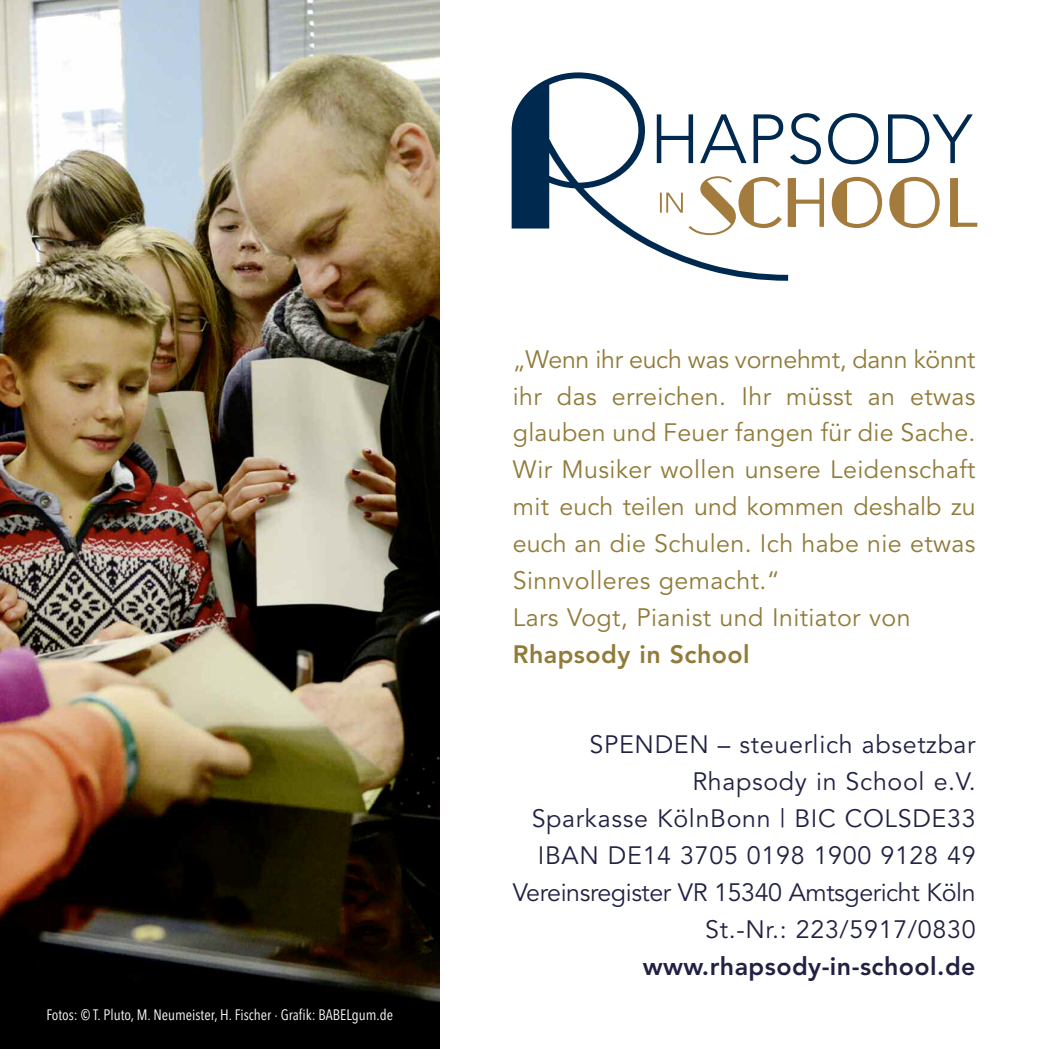
<style>
.page{position:relative;width:1049px;height:1049px;background:#fff}
.page>*{position:absolute;margin:0;border:0;box-sizing:border-box;transform-origin:0 0}
.t1{font:25px/37px "Avenir";letter-spacing:.015em;color:#917b39}
.t2{font:25px/37px "Avenir";letter-spacing:.03em;color:#212144;text-align:right}
.t3{font:800 25px "Avenir";letter-spacing:.02em;color:#212144}
.t4{font:800 25px "Avenir";letter-spacing:.02em;color:#917b39}
.t5{font:15px "Avenir Next Condensed";color:#fff}
</style>
<div class="page">
<img style="left:0;top:0;width:439px;height:1049px">
<svg style="left:790px;top:113px;width:183px;height:51px"></svg>
<svg style="left:512px;top:72px;width:276px;height:209px"></svg>
<svg style="left:660px;top:176px;width:317px;height:59px"></svg>
<div style="left:791px;top:178px;width:5px;height:49px;background:#a27b3d"></div>
<hr style="left:954px;top:178px;width:4px;height:49px;background:#a27b3d">
<p class="t5" style="left:46px;top:1001px;width:348px">Fotos: © T. Pluto, M. Neumeister, H. Fischer · Grafik: BABELgum.de</p>
<p class="t1" style="left:513px;top:341px;width:464px">„Wenn ihr euch was vornehmt, dann könnt ihr das erreichen. Ihr müsst an etwas glauben und Feuer fangen für die Sache.<br>Wir Musiker wollen unsere Leidenschaft mit euch teilen und kommen deshalb zu euch an die Schulen. Ich habe nie etwas Sinnvolleres gemacht.“<br>Lars Vogt, Pianist und Initiator von</p>
<p class="t4" style="left:513px;top:635px;width:238px">Rhapsody in School</p>
<p class="t2" style="left:513px;top:727px;width:464px">SPENDEN – steuerlich absetzbar<br>Rhapsody in School e.V.<br>Sparkasse KölnBonn | BIC COLSDE33<br>IBAN DE14 3705 0198 1900 9128 49<br>Vereinsregister VR 15340 Amtsgericht Köln<br>St.-Nr.: 223/5917/0830</p>
<p class="t3" style="left:643px;top:946px;width:334px">www.rhapsody-in-school.de</p>
</div>
